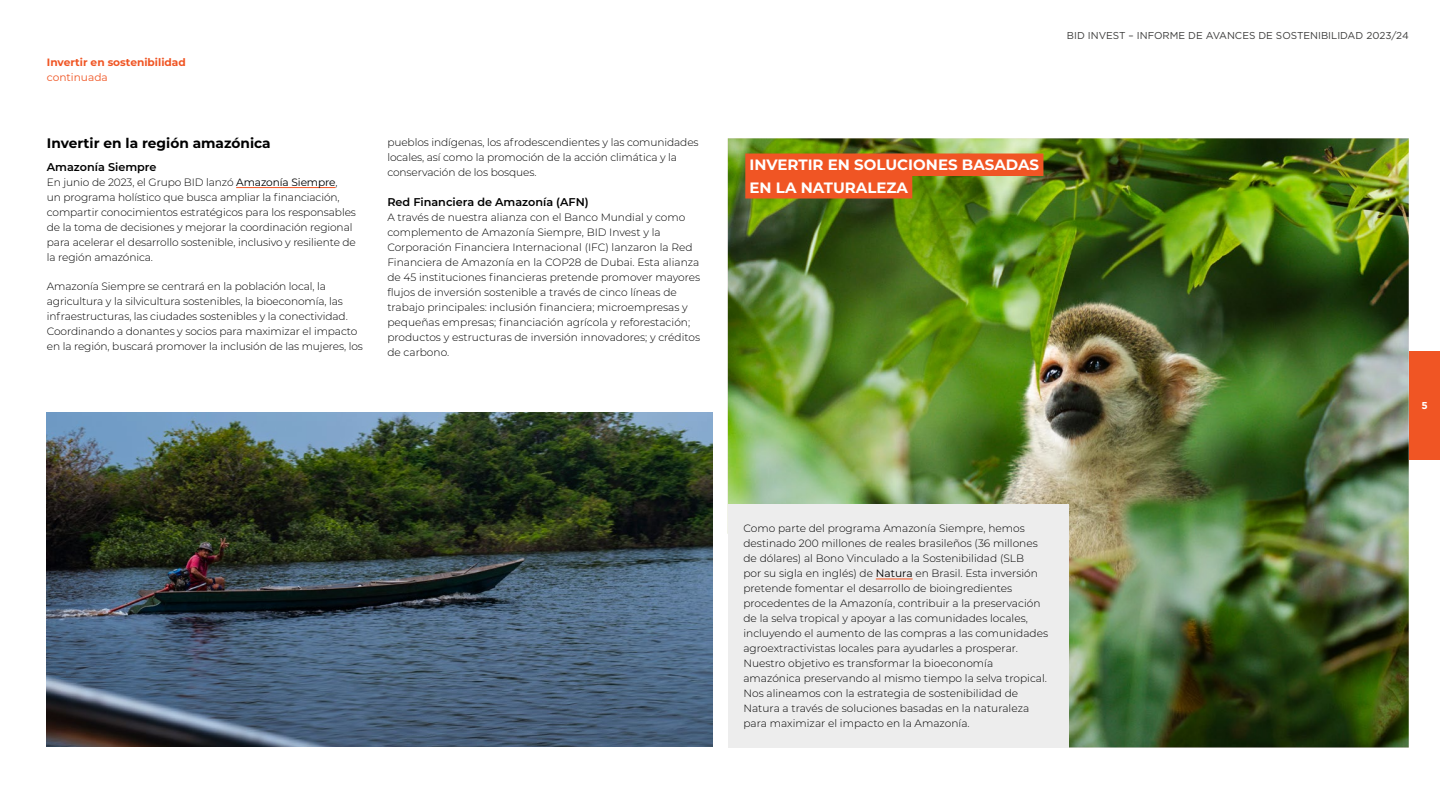
<style>
.page{position:relative;width:1440px;height:810px;background:#fff}
.page>*{position:absolute;margin:0;border:0;box-sizing:border-box;transform-origin:0 0}
.t1{font:700 15px/22.5px "Montserrat";color:#fff}
.t2{font:700 13.75px "Montserrat";color:#000}
.t3{font:600 11.25px "Montserrat";color:#000}
.t4{font:300 10.62px/15px "Montserrat";color:#000}
.t5{font:700 10.62px "Montserrat";color:#f05524}
.t6{font:10.62px "Montserrat";color:#f05524}
.t7{font:10px "Gotham";color:#3c3c3b}
.t8{font:700 10px "Gotham";color:#fff}
.s1{font-weight:400}
</style>
<div class="page">
<img style="left:47px;top:413px;width:665px;height:333px">
<hr style="left:236px;top:187px;width:100px;height:1px;background:#f05524">
<img style="left:728px;top:138px;width:681px;height:610px">
<div style="left:745px;top:154px;width:298px;height:22px;background:#f05524"></div>
<div style="left:745px;top:176px;width:167px;height:23px;background:#f05524"></div>
<div style="left:728px;top:504px;width:340px;height:244px;background:#ededed"></div>
<hr style="left:876px;top:579px;width:37px;height:1px;background:#f05524">
<div style="left:1409px;top:351px;width:31px;height:108px;background:#f05524"></div>
<p class="t5" style="left:47px;top:55px;width:140px">Invertir en sostenibilidad</p>
<p class="t6" style="left:47px;top:70px;width:63px">continuada</p>
<p class="t2" style="left:47px;top:133px;width:225px">Invertir en la región amazónica</p>
<p class="t3" style="left:47px;top:159px;width:111px">Amazonía Siempre</p>
<p class="t4" style="left:47px;top:174px;width:311px">En junio de 2023, el Grupo BID lanzó <span class="s1">Amazonía Siempre</span>,<br>un programa holístico que busca ampliar la financiación, compartir conocimientos estratégicos para los responsables de la toma de decisiones y mejorar la coordinación regional para acelerar el desarrollo sostenible, inclusivo y resiliente de la región amazónica.</p>
<p class="t4" style="left:47px;top:278px;width:318px">Amazonía Siempre se centrará en la población local, la agricultura y la silvicultura sostenibles, la bioeconomía, las infraestructuras, las ciudades sostenibles y la conectividad.<br>Coordinando a donantes y socios para maximizar el impacto en la región, buscará promover la inclusión de las mujeres, los</p>
<p class="t4" style="left:387px;top:134px;width:313px">pueblos indígenas, los afrodescendientes y las comunidades locales, así como la promoción de la acción climática y la conservación de los bosques.</p>
<p class="t3" style="left:387px;top:194px;width:203px">Red Financiera de Amazonía (AFN)</p>
<p class="t4" style="left:387px;top:209px;width:314px">A través de nuestra alianza con el Banco Mundial y como complemento de Amazonía Siempre, BID Invest y la Corporación Financiera Internacional (IFC) lanzaron la Red Financiera de Amazonía en la COP28 de Dubai. Esta alianza de 45 instituciones financieras pretende promover mayores flujos de inversión sostenible a través de cinco líneas de trabajo principales: inclusión financiera; microempresas y pequeñas empresas; financiación agrícola y reforestación; productos y estructuras de inversión innovadores; y créditos de carbono.</p>
<p class="t7" style="left:1067px;top:29px;width:343px">BID INVEST – INFORME DE AVANCES DE SOSTENIBILIDAD 2023/24</p>
<h1 class="t1" style="left:750px;top:153px;width:291px">INVERTIR EN SOLUCIONES BASADAS<br>EN LA NATURALEZA</h1>
<p class="t8" style="left:1422px;top:399px;width:8px">5</p>
<p class="t4" style="left:743px;top:520px;width:306px">Como parte del programa Amazonía Siempre, hemos destinado 200 millones de reales brasileños (36 millones de dólares) al Bono Vinculado a la Sostenibilidad (SLB<br>por su sigla en inglés) de <span class="s1">Natura</span> en Brasil. Esta inversión pretende fomentar el desarrollo de bioingredientes procedentes de la Amazonía, contribuir a la preservación de la selva tropical y apoyar a las comunidades locales, incluyendo el aumento de las compras a las comunidades agroextractivistas locales para ayudarles a prosperar.<br>Nuestro objetivo es transformar la bioeconomía amazónica preservando al mismo tiempo la selva tropical.<br>Nos alineamos con la estrategia de sostenibilidad de Natura a través de soluciones basadas en la naturaleza para maximizar el impacto en la Amazonía.</p>
</div>
